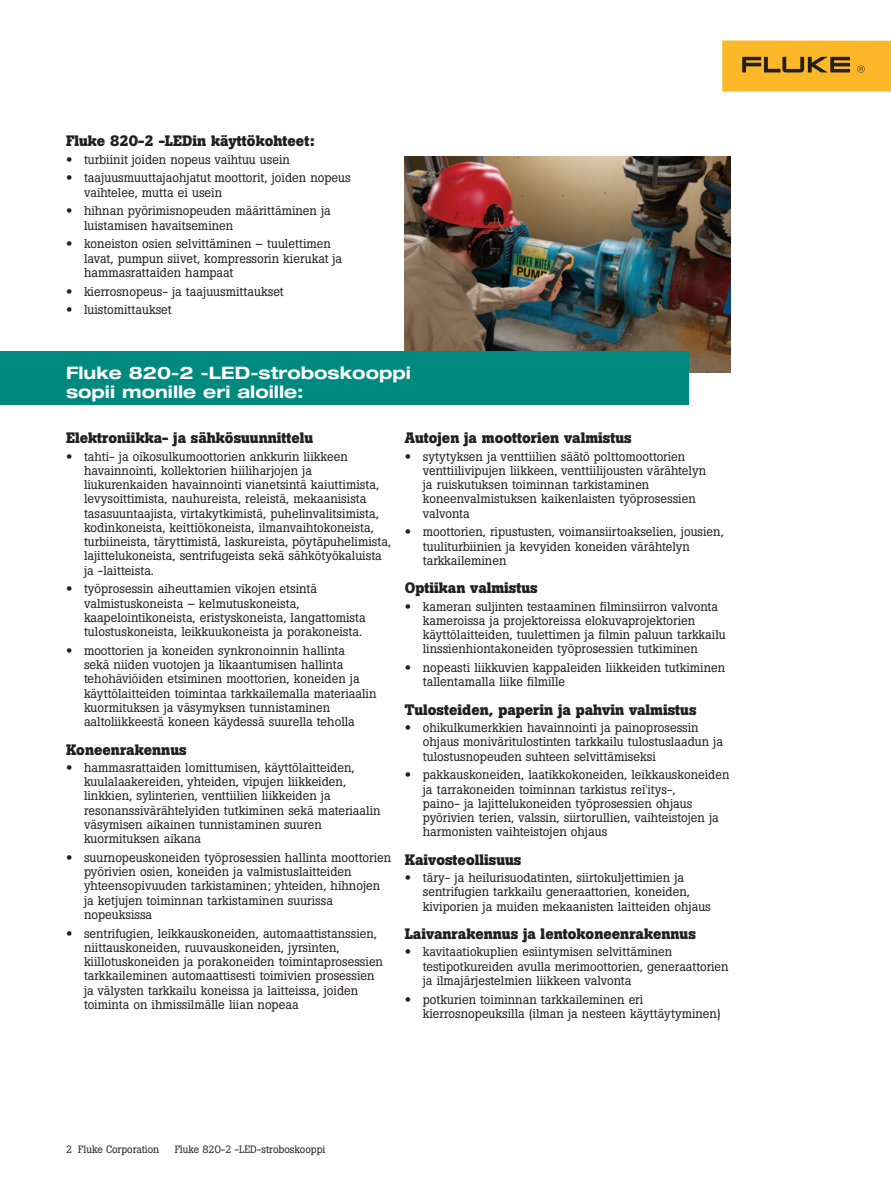
<style>
.page{position:relative;width:891px;height:1188px;background:#fff}
.page>*{position:absolute;margin:0;border:0;box-sizing:border-box;transform-origin:0 0}
.t1{font:700 expanded 17.25px/18.8px "Helvetica Neue LT Std";color:#fff}
.t2{font:700 15px "Boton Pro";color:#231f20}
.t3{font:12.75px/14.2px "Boton Pro";color:#231f20}
.t4{font:10.5px "Boton Pro";color:#231f20}
.s1{font-family:"Helvetica Neue LT Std";font-weight:700;font-stretch:expanded}
</style>
<div class="page">
<div style="left:722px;top:40px;width:169px;height:52px;background:#fcb828"></div>
<svg style="left:742px;top:57px;width:108px;height:15px"></svg>
<svg style="left:857px;top:65px;width:8px;height:8px"></svg>
<img style="left:405px;top:156px;width:325px;height:216px">
<div style="left:0;top:351px;width:688px;height:54px;background:#00897f"></div>
<p class="t2" style="left:66px;top:131px;width:250px">Fluke 820-2 -LEDin käyttökohteet:</p>
<p class="t3" style="left:66px;top:152px;width:225px"><span class="s1">•</span> turbiinit joiden nopeus vaihtuu usein</p>
<p class="t3" style="left:84px;top:171px;width:268px;text-indent:-18px"><span class="s1">•</span> taajuusmuuttajaohjatut moottorit, joiden nopeus vaihtelee, mutta ei usein</p>
<p class="t3" style="left:84px;top:204px;width:248px;text-indent:-18px"><span class="s1">•</span> hihnan pyörimisnopeuden määrittäminen ja luistamisen havaitseminen</p>
<p class="t3" style="left:84px;top:237px;width:260px;text-indent:-18px"><span class="s1">•</span> koneiston osien selvittäminen – tuulettimen lavat, pumpun siivet, kompressorin kierukat ja hammasrattaiden hampaat</p>
<p class="t3" style="left:66px;top:284px;width:219px"><span class="s1">•</span> kierrosnopeus- ja taajuusmittaukset</p>
<p class="t3" style="left:66px;top:303px;width:107px"><span class="s1">•</span> luistomittaukset</p>
<h1 class="t1" style="left:66px;top:363px;width:347px">Fluke 820-2 -LED-stroboskooppi sopii monille eri aloille:</h1>
<p class="t2" style="left:66px;top:428px;width:249px">Elektroniikka- ja sähkösuunnittelu</p>
<p class="t3" style="left:84px;top:449px;width:309px;text-indent:-18px"><span class="s1">•</span> tahti- ja oikosulkumoottorien ankkurin liikkeen havainnointi, kollektorien hiiliharjojen ja liukurenkaiden havainnointi vianetsintä kaiuttimista, levysoittimista, nauhureista, releistä, mekaanisista tasasuuntaajista, virtakytkimistä, puhelinvalitsimista, kodinkoneista, keittiökoneista, ilmanvaihtokoneista, turbiineista, täryttimistä, laskureista, pöytäpuhelimista, lajittelukoneista, sentrifugeista sekä sähkötyökaluista ja -laitteista.</p>
<p class="t3" style="left:84px;top:582px;width:283px;text-indent:-18px"><span class="s1">•</span> työprosessin aiheuttamien vikojen etsintä valmistuskoneista – kelmutuskoneista, kaapelointikoneista, eristyskoneista, langattomista tulostuskoneista, leikkuukoneista ja porakoneista.</p>
<p class="t3" style="left:84px;top:643px;width:294px;text-indent:-18px"><span class="s1">•</span> moottorien ja koneiden synkronoinnin hallinta<br>sekä niiden vuotojen ja likaantumisen hallinta tehohäviöiden etsiminen moottorien, koneiden ja käyttölaitteiden toimintaa tarkkailemalla materiaalin kuormituksen ja väsymyksen tunnistaminen aaltoliikkeestä koneen käydessä suurella teholla</p>
<p class="t2" style="left:66px;top:740px;width:122px">Koneenrakennus</p>
<p class="t3" style="left:84px;top:760px;width:298px;text-indent:-18px"><span class="s1">•</span> hammasrattaiden lomittumisen, käyttölaitteiden, kuulalaakereiden, yhteiden, vipujen liikkeiden, linkkien, sylinterien, venttiilien liikkeiden ja resonanssivärähtelyiden tutkiminen sekä materiaalin väsymisen aikainen tunnistaminen suuren kuormituksen aikana</p>
<p class="t3" style="left:84px;top:850px;width:309px;text-indent:-18px"><span class="s1">•</span> suurnopeuskoneiden työprosessien hallinta moottorien pyörivien osien, koneiden ja valmistuslaitteiden yhteensopivuuden tarkistaminen; yhteiden, hihnojen ja ketjujen toiminnan tarkistaminen suurissa nopeuksissa</p>
<p class="t3" style="left:84px;top:926px;width:301px;text-indent:-18px"><span class="s1">•</span> sentrifugien, leikkauskoneiden, automaattistanssien, niittauskoneiden, ruuvauskoneiden, jyrsinten, kiillotuskoneiden ja porakoneiden toimintaprosessien tarkkaileminen automaattisesti toimivien prosessien ja välysten tarkkailu koneissa ja laitteissa, joiden toiminta on ihmissilmälle liian nopeaa</p>
<p class="t2" style="left:405px;top:428px;width:228px">Autojen ja moottorien valmistus</p>
<p class="t3" style="left:423px;top:449px;width:285px;text-indent:-18px"><span class="s1">•</span> sytytyksen ja venttiilien säätö polttomoottorien venttiilivipujen liikkeen, venttiilijousten värähtelyn ja ruiskutuksen toiminnan tarkistaminen koneenvalmistuksen kaikenlaisten työprosessien valvonta</p>
<p class="t3" style="left:423px;top:525px;width:303px;text-indent:-18px"><span class="s1">•</span> moottorien, ripustusten, voimansiirtoakselien, jousien, tuuliturbiinien ja kevyiden koneiden värähtelyn tarkkaileminen</p>
<p class="t2" style="left:405px;top:578px;width:134px">Optiikan valmistus</p>
<p class="t3" style="left:423px;top:599px;width:304px;text-indent:-18px"><span class="s1">•</span> kameran suljinten testaaminen filminsiirron valvonta kameroissa ja projektoreissa elokuvaprojektorien käyttölaitteiden, tuulettimen ja filmin paluun tarkkailu linssienhiontakoneiden työprosessien tutkiminen</p>
<p class="t3" style="left:423px;top:661px;width:304px;text-indent:-18px"><span class="s1">•</span> nopeasti liikkuvien kappaleiden liikkeiden tutkiminen tallentamalla liike filmille</p>
<p class="t2" style="left:405px;top:700px;width:293px">Tulosteiden, paperin ja pahvin valmistus</p>
<p class="t3" style="left:423px;top:721px;width:302px;text-indent:-18px"><span class="s1">•</span> ohikulkumerkkien havainnointi ja painoprosessin ohjaus moniväritulostinten tarkkailu tulostuslaadun ja tulostusnopeuden suhteen selvittämiseksi</p>
<p class="t3" style="left:423px;top:768px;width:308px;text-indent:-18px"><span class="s1">•</span> pakkauskoneiden, laatikkokoneiden, leikkauskoneiden ja tarrakoneiden toiminnan tarkistus rei'itys-,<br>paino- ja lajittelukoneiden työprosessien ohjaus pyörivien terien, valssin, siirtorullien, vaihteistojen ja harmonisten vaihteistojen ohjaus</p>
<p class="t2" style="left:405px;top:850px;width:118px">Kaivosteollisuus</p>
<p class="t3" style="left:423px;top:871px;width:290px;text-indent:-18px"><span class="s1">•</span> täry- ja heilurisuodatinten, siirtokuljettimien ja sentrifugien tarkkailu generaattorien, koneiden, kiviporien ja muiden mekaanisten laitteiden ohjaus</p>
<p class="t2" style="left:405px;top:924px;width:293px">Laivanrakennus ja lentokoneenrakennus</p>
<p class="t3" style="left:423px;top:945px;width:307px;text-indent:-18px"><span class="s1">•</span> kavitaatiokuplien esiintymisen selvittäminen testipotkureiden avulla merimoottorien, generaattorien ja ilmajärjestelmien liikkeen valvonta</p>
<p class="t3" style="left:423px;top:992px;width:299px;text-indent:-18px"><span class="s1">•</span> potkurien toiminnan tarkkaileminen eri kierrosnopeuksilla (ilman ja nesteen käyttäytyminen)</p>
<p class="t4" style="left:66px;top:1142px;width:95px">2 Fluke Corporation</p>
<p class="t4" style="left:175px;top:1142px;width:152px">Fluke 820-2 -LED-stroboskooppi</p>
</div>
